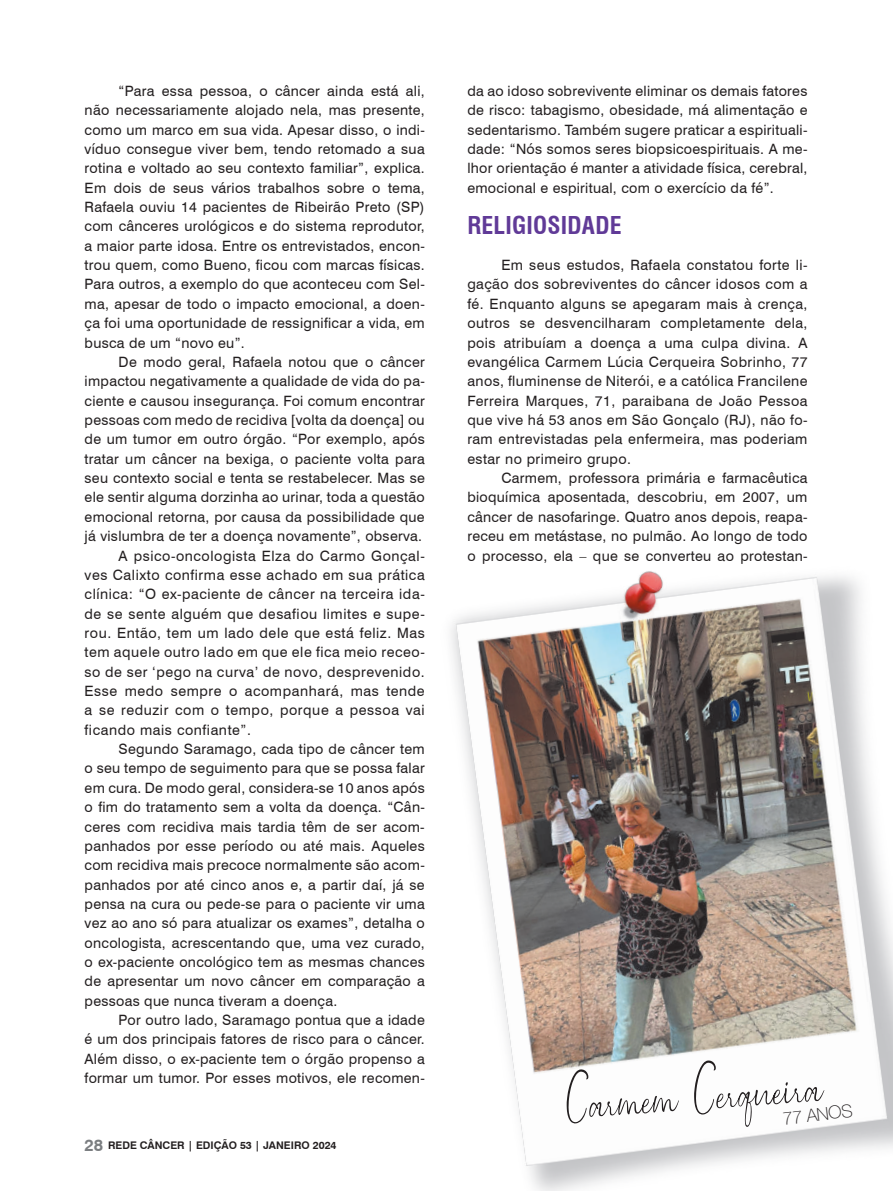
<style>
.page{position:relative;width:893px;height:1191px;background:#fff}
.page>*{position:absolute;margin:0;border:0;box-sizing:border-box;transform-origin:0 0}
.t1{font:700 condensed 24px "Swiss 721 BT";letter-spacing:.01em;color:#603a97}
.t2{font:100 17.85px "Helvetica Neue LT Pro";color:#231f20}
.t3{font:14.25px/19.4px "Swiss 721 BT";letter-spacing:.02em;color:#231f20;text-align:justify}
.t4{font:14.25px "Swiss 721 BT";letter-spacing:.04em;color:#231f20}
.t5{font:700 10.5px "Swiss 721 BT";color:#231f20}
.s1{font-size:16.5px;color:#7b7e81}
</style>
<div class="page">
<img style="left:451px;top:571px;width:442px;height:620px">
<svg style="left:567px;top:1060px;width:257px;height:66px"></svg>
<p class="t3" style="left:85px;top:81px;width:342px;text-indent:34px">“Para essa pessoa, o câncer ainda está ali, não necessariamente alojado nela, mas presente, como um marco em sua vida. Apesar disso, o indi&shy;víduo consegue viver bem, tendo retomado a sua rotina e voltado ao seu contexto familiar”, explica.<br>Em dois de seus vários trabalhos sobre o tema, Rafaela ouviu 14 pacientes de Ribeirão Preto (SP) com cânceres urológicos e do sistema reprodutor, a maior parte idosa. Entre os entrevistados, encon&shy;trou quem, como Bueno, ficou com marcas físicas.<br>Para outros, a exemplo do que aconteceu com Sel&shy;ma, apesar de todo o impacto emocional, a doen&shy;ça foi uma oportunidade de ressignificar a vida, em busca de um “novo eu”.</p>
<p class="t3" style="left:119px;top:352px;width:308px">De modo geral, Rafaela notou que o câncer</p>
<p class="t3" style="left:85px;top:371px;width:342px">impactou negativamente a qualidade de vida do pa-</p>
<p class="t3" style="left:85px;top:391px;width:342px">ciente e causou insegurança. Foi comum encontrar</p>
<p class="t3" style="left:85px;top:410px;width:342px">pessoas com medo de recidiva [volta da doença] ou</p>
<p class="t3" style="left:85px;top:429px;width:342px">de um tumor em outro órgão. “Por exemplo, após</p>
<p class="t3" style="left:85px;top:449px;width:342px">tratar um câncer na bexiga, o paciente volta para</p>
<p class="t3" style="left:85px;top:468px;width:342px">seu contexto social e tenta se restabelecer. Mas se</p>
<p class="t3" style="left:85px;top:487px;width:342px">ele sentir alguma dorzinha ao urinar, toda a questão</p>
<p class="t3" style="left:85px;top:507px;width:342px">emocional retorna, por causa da possibilidade que</p>
<p class="t3" style="left:85px;top:526px;width:339px">já vislumbra de ter a doença novamente”, observa.</p>
<p class="t4" style="left:119px;top:547px;width:308px">A psico-oncologista Elza do Carmo Gonçal-</p>
<p class="t4" style="left:85px;top:566px;width:342px">ves Calixto confirma esse achado em sua prática</p>
<p class="t4" style="left:85px;top:585px;width:342px">clínica: “O ex-paciente de câncer na terceira ida-</p>
<p class="t4" style="left:85px;top:605px;width:342px">de se sente alguém que desafiou limites e supe-</p>
<p class="t4" style="left:85px;top:624px;width:342px">rou. Então, tem um lado dele que está feliz. Mas</p>
<p class="t4" style="left:85px;top:643px;width:342px">tem aquele outro lado em que ele fica meio receo-</p>
<p class="t4" style="left:85px;top:663px;width:342px">so de ser ‘pego na curva’ de novo, desprevenido.</p>
<p class="t4" style="left:85px;top:682px;width:342px">Esse medo sempre o acompanhará, mas tende</p>
<p class="t4" style="left:85px;top:701px;width:342px">a se reduzir com o tempo, porque a pessoa vai</p>
<p class="t4" style="left:85px;top:721px;width:168px">ficando mais confiante”.</p>
<p class="t3" style="left:119px;top:739px;width:308px">Segundo Saramago, cada tipo de câncer tem</p>
<p class="t3" style="left:85px;top:758px;width:342px">o seu tempo de seguimento para que se possa falar</p>
<p class="t3" style="left:85px;top:778px;width:342px">em cura. De modo geral, considera-se 10 anos após</p>
<p class="t3" style="left:85px;top:797px;width:342px">o fim do tratamento sem a volta da doença. “Cân-</p>
<p class="t3" style="left:85px;top:816px;width:342px">ceres com recidiva mais tardia têm de ser acom-</p>
<p class="t3" style="left:85px;top:836px;width:342px">panhados por esse período ou até mais. Aqueles</p>
<p class="t3" style="left:85px;top:855px;width:342px">com recidiva mais precoce normalmente são acom-</p>
<p class="t3" style="left:85px;top:874px;width:342px">panhados por até cinco anos e, a partir daí, já se</p>
<p class="t3" style="left:85px;top:894px;width:342px">pensa na cura ou pede-se para o paciente vir uma</p>
<p class="t3" style="left:85px;top:913px;width:342px">vez ao ano só para atualizar os exames”, detalha o</p>
<p class="t3" style="left:85px;top:932px;width:342px">oncologista, acrescentando que, uma vez curado,</p>
<p class="t3" style="left:85px;top:952px;width:342px">o ex-paciente oncológico tem as mesmas chances</p>
<p class="t3" style="left:85px;top:971px;width:342px">de apresentar um novo câncer em comparação a</p>
<p class="t3" style="left:85px;top:991px;width:254px">pessoas que nunca tiveram a doença.</p>
<p class="t3" style="left:119px;top:1010px;width:308px">Por outro lado, Saramago pontua que a idade</p>
<p class="t3" style="left:85px;top:1029px;width:342px">é um dos principais fatores de risco para o câncer.</p>
<p class="t3" style="left:85px;top:1049px;width:342px">Além disso, o ex-paciente tem o órgão propenso a</p>
<p class="t3" style="left:85px;top:1068px;width:342px">formar um tumor. Por esses motivos, ele recomen-</p>
<p class="t5" style="left:85px;top:1138px;width:253px"><span class="s1">28</span> REDE CÂNCER | EDIÇÃO 53 | JANEIRO 2024</p>
<p class="t3" style="left:467px;top:81px;width:342px">da ao idoso sobrevivente eliminar os demais fatores de risco: tabagismo, obesidade, má alimentação e sedentarismo. Também sugere praticar a espirituali&shy;dade: “Nós somos seres biopsicoespirituais. A me&shy;lhor orientação é manter a atividade física, cerebral, emocional e espiritual, com o exercício da fé”.</p>
<h1 class="t1" style="left:467px;top:211px;width:156px">RELIGIOSIDADE</h1>
<p class="t3" style="left:467px;top:255px;width:342px;text-indent:34px">Em seus estudos, Rafaela constatou forte li&shy;gação dos sobreviventes do câncer idosos com a fé. Enquanto alguns se apegaram mais à crença, outros se desvencilharam completamente dela, pois atribuíam a doença a uma culpa divina. A evangélica Carmem Lúcia Cerqueira Sobrinho, 77 anos, fluminense de Niterói, e a católica Francilene Ferreira Marques, 71, paraibana de João Pessoa que vive há 53 anos em São Gonçalo (RJ), não fo&shy;ram entrevistadas pela enfermeira, mas poderiam estar no primeiro grupo.</p>
<p class="t3" style="left:467px;top:468px;width:342px;text-indent:34px">Carmem, professora primária e farmacêutica bioquímica aposentada, descobriu, em 2007, um câncer de nasofaringe. Quatro anos depois, reapa&shy;receu em metástase, no pulmão. Ao longo de todo o processo, ela – que se converteu ao protestan-</p>
<p class="t2" style="left:782px;top:1108px;width:71px;rotate:-7deg">77 ANOS</p>
</div>
